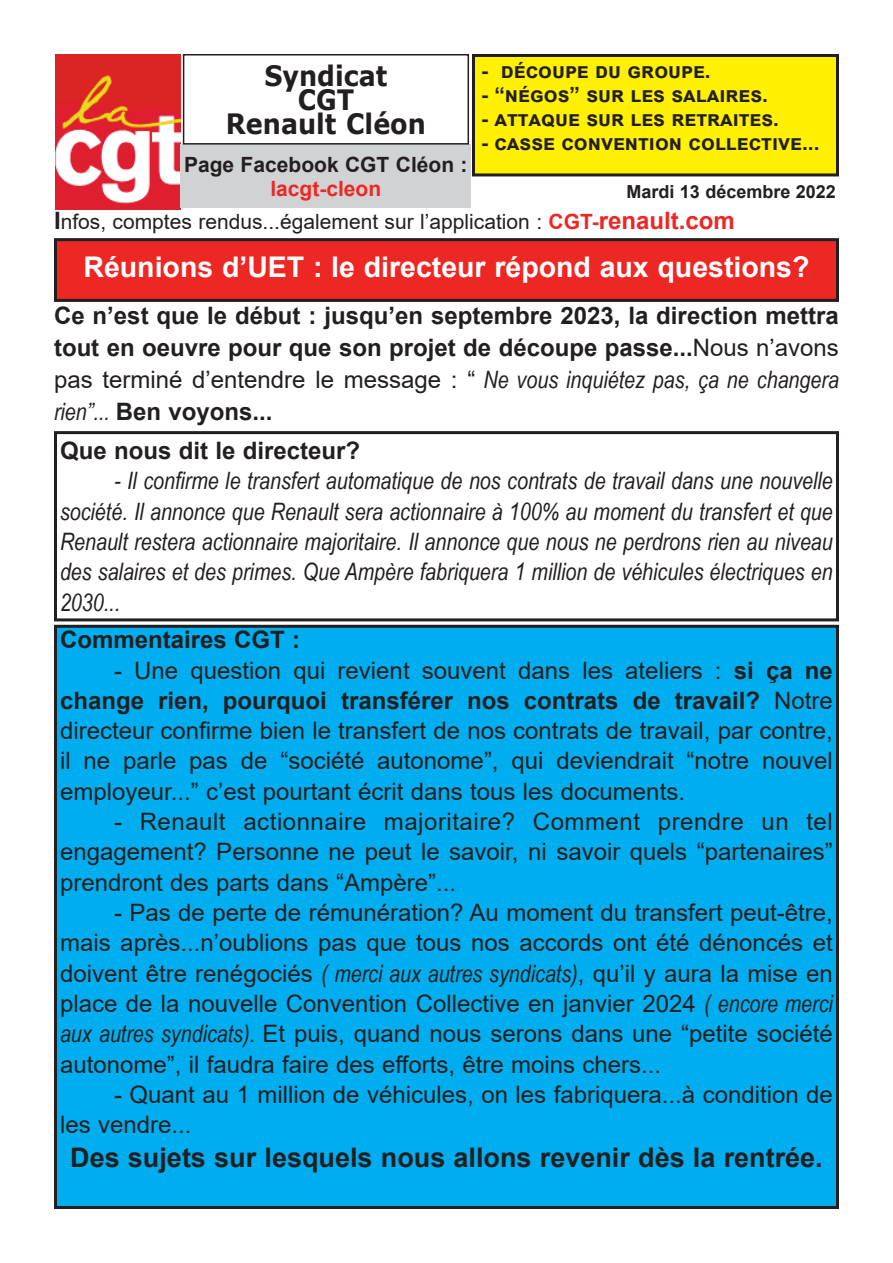
<style>
.page{position:relative;width:893px;height:1263px;background:#fff}
.page>*{position:absolute;margin:0;border:0;box-sizing:border-box;transform-origin:0 0}
.t1{font:700 28.5px "Arial";color:#fff}
.t2{font:700 28.05px/24px "Verdana";color:#231f20;text-align:center;scale:.91 1}
.t3{font:700 27px "Arial";color:#231f20}
.t4{font:24px/30.3px "Arial";color:#231f20;text-align:justify}
.t5{font:italic 24px/30.3px "Arial Narrow";color:#231f20;text-align:justify}
.t6{font:700 24px/31.8px "Arial";color:#231f20;text-align:justify}
.t7{font:700 21px "Arial";color:#231f20}
.t8{font:21px "Arial";color:#231f20}
.t9{font:700 21px "Arial";color:#ed2724}
.t10{font:700 18px "Arial";color:#231f20}
.s1{font-weight:700;font-size:24px}
.s2{font-weight:700;color:#ed2724}
.s3{font-weight:700;font-size:24px;color:#ed2724}
.s4{font-weight:400}
.s5{font-family:"Arial Narrow";font-weight:400;font-style:italic}
.s6{font-weight:700}
.s7{font-family:"Arial Narrow";font-style:italic}
</style>
<div class="page">
<img style="left:55px;top:54px;width:125px;height:156px">
<div style="left:180px;top:145px;width:291px;height:63px;background:#d1d2d4"></div>
<div style="left:183px;top:54px;width:286px;height:91px;border:2px solid #231f20"></div>
<div style="left:473px;top:56px;width:364px;height:119px;background:#fff101"></div>
<div style="left:472px;top:54px;width:367px;height:122px;border:3px solid #231f20"></div>
<div style="left:56px;top:240px;width:781px;height:60px;background:#ed2724"></div>
<div style="left:54px;top:238px;width:785px;height:64px;border:3px solid #231f20"></div>
<div style="left:54px;top:431px;width:785px;height:190px;border:3px solid #231f20"></div>
<div style="left:56px;top:626px;width:781px;height:581px;background:#00aeef"></div>
<div style="left:54px;top:625px;width:785px;height:584px;border:3px solid #231f20"></div>
<p class="t2" style="left:226px;top:63px;width:221px">Syndicat<br>CGT<br>Renault Cléon</p>
<p class="t7" style="left:184px;top:153px;width:285px">Page Facebook CGT Cléon :</p>
<p class="t9" style="left:270px;top:177px;width:112px">lacgt-cleon</p>
<p class="t7" style="left:481px;top:59px;width:231px">- Découpe Du groupe.</p>
<p class="t7" style="left:481px;top:83px;width:289px">- “négos” sur les salaires.</p>
<p class="t7" style="left:481px;top:107px;width:300px">- attaque sur les retraites.</p>
<p class="t7" style="left:481px;top:131px;width:340px">- casse convention collective...</p>
<p class="t10" style="left:626px;top:182px;width:211px">Mardi 13 décembre 2022</p>
<p class="t8" style="left:54px;top:210px;width:682px"><span class="s1">I</span>nfos, comptes rendus...également sur l’application : <span class="s2">CGT-</span><span class="s3">renault.com</span></p>
<p class="t1" style="left:83px;top:251px;width:728px">Réunions d’UET : le directeur répond aux questions?</p>
<p class="t6" style="left:54px;top:300px;width:786px">Ce n’est que le début : jusqu’en septembre 2023, la direction mettra tout en oeuvre pour que son projet de découpe passe...<span class="s4">Nous n’avons pas terminé d’entendre le message : “</span> <span class="s5">Ne vous inquiétez pas, ça ne changera rien”...</span> Ben voyons...</p>
<p class="t6" style="left:60px;top:435px;width:302px">Que nous dit le directeur?</p>
<p class="t5" style="left:60px;top:466px;width:774px;text-indent:54px">- Il confirme le transfert automatique de nos contrats de travail dans une nouvelle société. Il annonce que Renault sera actionnaire à 100% au moment du transfert et que Renault restera actionnaire majoritaire. Il annonce que nous ne perdrons rien au niveau des salaires et des primes. Que Ampère fabriquera 1 million de véhicules électriques en 2030...</p>
<p class="t6" style="left:60px;top:624px;width:242px">Commentaires CGT :</p>
<p class="t4" style="left:60px;top:655px;width:774px;text-indent:54px">- Une question qui revient souvent dans les ateliers : <span class="s6">si ça ne change rien, pourquoi transférer nos contrats de travail?</span> Notre directeur confirme bien le transfert de nos contrats de travail, par contre, il ne parle pas de “société autonome”, qui deviendrait “notre nouvel employeur...” c’est pourtant écrit dans tous les documents.</p>
<p class="t4" style="left:60px;top:807px;width:774px;text-indent:54px">- Renault actionnaire majoritaire? Comment prendre un tel engagement? Personne ne peut le savoir, ni savoir quels “partenaires” prendront des parts dans “Ampère”...</p>
<p class="t4" style="left:60px;top:897px;width:774px;text-indent:54px">- Pas de perte de rémunération? Au moment du transfert peut-être, mais après...n’oublions pas que tous nos accords ont été dénoncés et doivent être renégociés <span class="s7">( merci aux autres syndicats)</span>, qu’il y aura la mise en place de la nouvelle Convention Collective en janvier 2024 <span class="s7">( encore merci aux autres syndicats).</span> Et puis, quand nous serons dans une “petite société autonome”, il faudra faire des efforts, être moins chers...</p>
<p class="t4" style="left:60px;top:1079px;width:774px;text-indent:54px">- Quant au 1 million de véhicules, on les fabriquera...à condition de les vendre...</p>
<p class="t3" style="left:70px;top:1142px;width:754px">Des sujets sur lesquels nous allons revenir dès la rentrée.</p>
</div>
